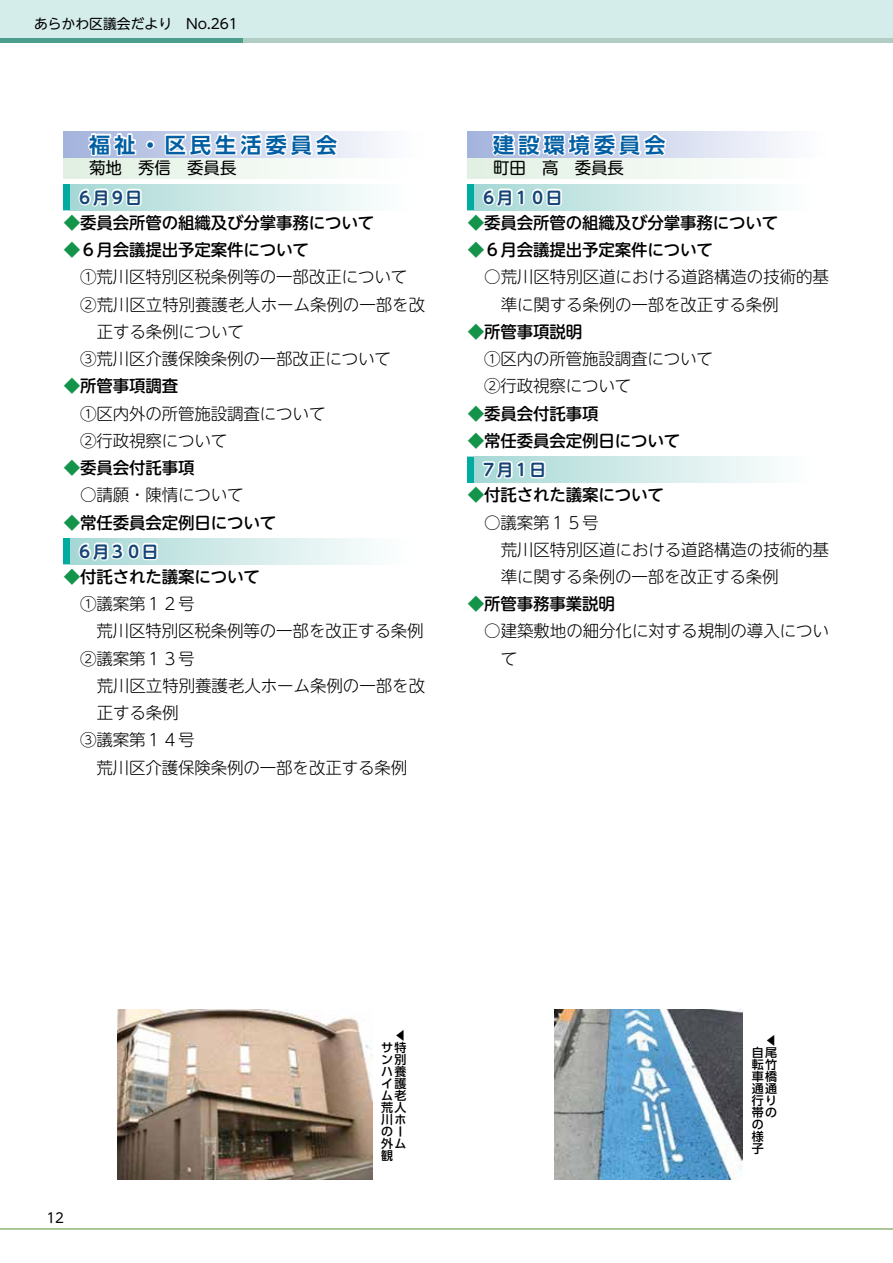
<style>
.page{position:relative;width:893px;height:1263px;background:#fff}
.page>*{position:absolute;margin:0;border:0;box-sizing:border-box;transform-origin:0 0}
.t1{font:700 21px "UD Shin Go Pro De";letter-spacing:.2em;color:#005fa3}
.t2{font:300 16.5px/27.2px "UD Shin M Go Pro";letter-spacing:-.01em;color:#000}
.t3{font:500 16.5px "UD Shin M Go Pro";letter-spacing:-.01em;color:#000}
.t4{font:700 16.5px "UD Shin M Go Pro De";letter-spacing:-.01em;color:#154577}
.t5{font:16.5px "UD Shin M Go Pro";letter-spacing:-.01em;color:#000}
.t6{font:13.8px "UD Shin M Go Pro";color:#000}
.t7{font:13.5px "UD Shin M Go Pro";color:#000}
.t8{font:500 12px/12px "UD Shin Go Pro";color:#000}
.s1{font-weight:300;color:#14944a}
.s2{color:#14944a}
.s3{font-weight:500}
</style>
<div class="page">
<hr style="left:0;top:1228px;width:893px;height:1px;background:#598f35">
<div style="left:0;top:0;width:893px;height:43px;background:#d4ecea"></div>
<div style="left:0;top:38px;width:893px;height:5px;background:#b2cec4"></div>
<div style="left:0;top:38px;width:242px;height:5px;background:#4b9e8c"></div>
<div style="left:468px;top:132px;width:361px;height:46px;background:linear-gradient(to right,#e1f0e2,#fff)"></div>
<svg style="left:468px;top:132px;width:361px;height:25px"></svg>
<svg style="left:490px;top:131px;width:179px;height:28px"></svg>
<svg style="left:474px;top:185px;width:300px;height:25px;background:#d7edeb"></svg>
<div style="left:468px;top:185px;width:6px;height:25px;background:#00aca0"></div>
<svg style="left:481px;top:186px;width:82px;height:23px"></svg>
<svg style="left:474px;top:457px;width:300px;height:25px;background:#d5ecea"></svg>
<div style="left:468px;top:457px;width:6px;height:25px;background:#00aca0"></div>
<svg style="left:481px;top:459px;width:66px;height:22px"></svg>
<div style="left:64px;top:132px;width:361px;height:46px;background:linear-gradient(to right,#e1f0e2,#fff)"></div>
<svg style="left:64px;top:132px;width:361px;height:25px"></svg>
<svg style="left:86px;top:132px;width:52px;height:25px"></svg>
<div style="left:146px;top:140px;width:8px;height:9px;border:3px solid #fff;border-radius:50%"></div>
<svg style="left:163px;top:131px;width:178px;height:28px"></svg>
<svg style="left:70px;top:185px;width:300px;height:25px;background:#d5ecea"></svg>
<div style="left:64px;top:185px;width:6px;height:25px;background:#00aca0"></div>
<svg style="left:77px;top:187px;width:66px;height:22px"></svg>
<svg style="left:70px;top:539px;width:300px;height:25px;background:#d7edeb"></svg>
<div style="left:64px;top:539px;width:6px;height:25px;background:#00aca0"></div>
<svg style="left:77px;top:540px;width:82px;height:23px"></svg>
<img style="left:117px;top:1009px;width:255px;height:170px">
<img style="left:554px;top:1009px;width:188px;height:170px">
<p class="t6" style="left:34px;top:13px;width:206px">あらかわ区議会だより　No.261</p>
<p class="t1" style="left:89px;top:128px;width:249px">福祉・区民生活委員会</p>
<p class="t5" style="left:89px;top:155px;width:149px">菊地　秀信　委員長</p>
<p class="t4" style="left:77px;top:184px;width:67px">６月９日</p>
<p class="t3" style="left:64px;top:209px;width:312px"><span class="s1">◆</span>委員会所管の組織及び分掌事務について</p>
<p class="t3" style="left:64px;top:237px;width:247px"><span class="s1">◆</span>６月会議提出予定案件について</p>
<p class="t2" style="left:80px;top:263px;width:328px">①荒川区特別区税条例等の一部改正について</p>
<p class="t2" style="left:80px;top:290px;width:346px">②荒川区立特別養護老人ホーム条例の一部を改</p>
<p class="t2" style="left:97px;top:317px;width:149px">正する条例について</p>
<p class="t2" style="left:80px;top:344px;width:312px">③荒川区介護保険条例の一部改正について</p>
<p class="t2" style="left:80px;top:372px;width:247px;text-indent:-17px"><span class="s2">◆</span><span class="s3">所管事項調査<br></span>①区内外の所管施設調査について<br>②行政視察について</p>
<p class="t3" style="left:64px;top:454px;width:132px"><span class="s1">◆</span>委員会付託事項</p>
<p class="t2" style="left:80px;top:481px;width:165px">○請願・陳情について</p>
<p class="t3" style="left:64px;top:509px;width:214px"><span class="s1">◆</span>常任委員会定例日について</p>
<p class="t4" style="left:77px;top:538px;width:83px">６月３０日</p>
<p class="t3" style="left:64px;top:563px;width:198px"><span class="s1">◆</span>付託された議案について</p>
<p class="t2" style="left:80px;top:589px;width:116px">①議案第１２号</p>
<p class="t2" style="left:80px;top:617px;width:345px">　荒川区特別区税条例等の一部を改正する条例</p>
<p class="t2" style="left:80px;top:644px;width:116px">②議案第１３号</p>
<p class="t2" style="left:80px;top:671px;width:346px">　荒川区立特別養護老人ホーム条例の一部を改</p>
<p class="t2" style="left:97px;top:698px;width:83px">正する条例</p>
<p class="t2" style="left:80px;top:726px;width:116px">③議案第１４号</p>
<p class="t2" style="left:80px;top:753px;width:328px">　荒川区介護保険条例の一部を改正する条例</p>
<p class="t1" style="left:493px;top:127px;width:174px">建設環境委員会</p>
<p class="t5" style="left:493px;top:155px;width:132px">町田　高　委員長</p>
<p class="t4" style="left:480px;top:184px;width:83px">６月１０日</p>
<p class="t3" style="left:468px;top:209px;width:312px"><span class="s1">◆</span>委員会所管の組織及び分掌事務について</p>
<p class="t3" style="left:468px;top:237px;width:247px"><span class="s1">◆</span>６月会議提出予定案件について</p>
<p class="t2" style="left:501px;top:263px;width:330px;text-indent:-16px">○荒川区特別区道における道路構造の技術的基準に関する条例の一部を改正する条例</p>
<p class="t2" style="left:484px;top:317px;width:230px;text-indent:-16px"><span class="s2">◆</span><span class="s3">所管事項説明<br></span>①区内の所管施設調査について<br>②行政視察について</p>
<p class="t3" style="left:468px;top:400px;width:132px"><span class="s1">◆</span>委員会付託事項</p>
<p class="t3" style="left:468px;top:427px;width:214px"><span class="s1">◆</span>常任委員会定例日について</p>
<p class="t4" style="left:480px;top:456px;width:67px">７月１日</p>
<p class="t3" style="left:468px;top:482px;width:198px"><span class="s1">◆</span>付託された議案について</p>
<p class="t2" style="left:484px;top:508px;width:116px">○議案第１５号</p>
<p class="t2" style="left:484px;top:535px;width:346px">　荒川区特別区道における道路構造の技術的基</p>
<p class="t2" style="left:501px;top:562px;width:279px">準に関する条例の一部を改正する条例</p>
<p class="t3" style="left:468px;top:590px;width:149px"><span class="s1">◆</span>所管事務事業説明</p>
<p class="t2" style="left:501px;top:617px;width:330px;text-indent:-16px">○建築敷地の細分化に対する規制の導入について</p>
<p class="t7" style="left:46px;top:1207px;width:19px">12</p>
<p class="t8" style="left:381px;top:1029px;width:27px;text-indent:14px">◀サ特ン別ハ養イ護ム老荒人川ホのー外ム観</p>
<p class="t8" style="left:752px;top:1034px;width:27px;text-indent:14px">◀自尾転竹車橋通通行り帯のの様子</p>
</div>
